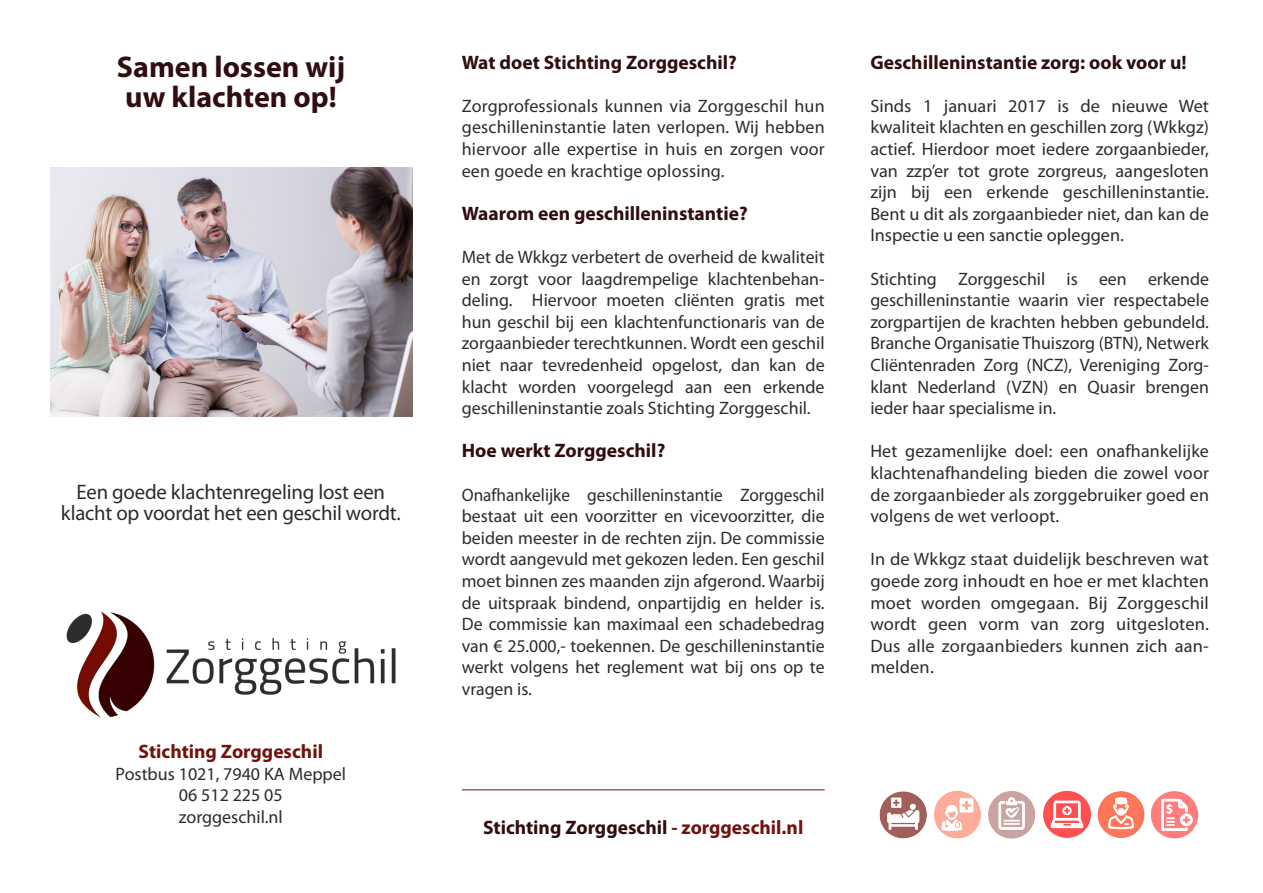
<style>
.page{position:relative;width:1263px;height:893px;background:#fff}
.page>*{position:absolute;margin:0;border:0;box-sizing:border-box;transform-origin:0 0}
.t1{font:700 30px/30px "Myriad Pro";color:#300d0f}
.t2{font:21px/21.6px "Myriad Pro";letter-spacing:-.01em;color:#2b2c2b;text-align:center}
.t3{font:700 19.5px "Myriad Pro";color:#300d0f}
.t4{font:700 19.5px "Myriad Pro";color:#71120f}
.t5{font:18px/21.6px "Myriad Pro";color:#2b2c2b;text-align:justify}
.t6{font:18px/21.6px "Myriad Pro";color:#2b2c2b;text-align:justify;scale:.96 1}
.s1{color:#71120f}
</style>
<div class="page">
<img style="left:1151px;top:791px;width:48px;height:48px">
<img style="left:879px;top:790px;width:102px;height:49px">
<img style="left:988px;top:791px;width:47px;height:48px">
<img style="left:1043px;top:791px;width:48px;height:47px">
<img style="left:1097px;top:791px;width:54px;height:47px">
<hr style="left:462px;top:789px;width:363px;height:1px;background:#71120f">
<img style="left:66px;top:611px;width:330px;height:107px">
<img style="left:51px;top:168px;width:361px;height:249px">
<p class="t1" style="left:117px;top:53px;width:230px">Samen lossen wij uw klachten op!</p>
<p class="t2" style="left:61px;top:481px;width:342px">Een goede klachtenregeling lost een klacht op voordat het een geschil wordt.</p>
<p class="t4" style="left:139px;top:740px;width:186px">Stichting Zorggeschil</p>
<p class="t5" style="left:116px;top:762px;width:232px;text-align:center">Postbus 1021, 7940 KA Meppel<br>06 512 225 05<br>zorggeschil.nl</p>
<p class="t3" style="left:462px;top:51px;width:277px">Wat doet Stichting Zorggeschil?</p>
<p class="t5" style="left:462px;top:95px;width:364px">Zorgprofessionals kunnen via Zorggeschil hun geschilleninstantie laten verlopen. Wij hebben hiervoor alle expertise in huis en zorgen voor een goede en krachtige oplossing.</p>
<p class="t3" style="left:462px;top:202px;width:287px">Waarom een geschilleninstantie?</p>
<p class="t5" style="left:462px;top:246px;width:364px">Met de Wkkgz verbetert de overheid de kwaliteit en zorgt voor laagdrempelige klachtenbehan&shy;deling. Hiervoor moeten cliënten gratis met hun geschil bij een klachtenfunctionaris van de zorgaanbieder terechtkunnen. Wordt een geschil niet naar tevredenheid opgelost, dan kan de klacht worden voorgelegd aan een erkende geschilleninstantie zoals Stichting Zorggeschil.</p>
<p class="t3" style="left:462px;top:440px;width:205px">Hoe werkt Zorggeschil?</p>
<p class="t6" style="left:462px;top:484px;width:380px">Onafhankelijke geschilleninstantie Zorggeschil bestaat uit een voorzitter en vicevoorzitter, die beiden meester in de rechten zijn. De commissie wordt aangevuld met gekozen leden. Een geschil moet binnen zes maanden zijn afgerond. Waarbij de uitspraak bindend, onpartijdig en helder is.<br>De commissie kan maximaal een schadebedrag van € 25.000,- toekennen. De geschilleninstantie werkt volgens het reglement wat bij ons op te vragen is.</p>
<p class="t3" style="left:870px;top:51px;width:318px">Geschilleninstantie zorg: ook voor u!</p>
<p class="t5" style="left:870px;top:95px;width:340px">Sinds 1 januari 2017 is de nieuwe Wet kwaliteit klachten en geschillen zorg (Wkkgz) actief. Hierdoor moet iedere zorgaanbieder, van zzp’er tot grote zorgreus, aangesloten zijn bij een erkende geschilleninstantie.<br>Bent u dit als zorgaanbieder niet, dan kan de Inspectie u een sanctie opleggen.</p>
<p class="t5" style="left:870px;top:268px;width:340px">Stichting Zorggeschil is een erkende geschilleninstantie waarin vier respectabele zorgpartijen de krachten hebben gebundeld.<br>Branche Organisatie Thuiszorg (BTN), Netwerk Cliëntenraden Zorg (NCZ), Vereniging Zorg&shy;klant Nederland (VZN) en Quasir brengen ieder haar specialisme in.</p>
<p class="t5" style="left:870px;top:440px;width:340px">Het gezamenlijke doel: een onafhankelijke klachtenafhandeling bieden die zowel voor de zorgaanbieder als zorggebruiker goed en</p>
<p class="t5" style="left:870px;top:505px;width:190px">volgens de wet verloopt.</p>
<p class="t5" style="left:870px;top:548px;width:340px">In de Wkkgz staat duidelijk beschreven wat goede zorg inhoudt en hoe er met klachten moet worden omgegaan. Bij Zorggeschil wordt geen vorm van zorg uitgesloten.<br>Dus alle zorgaanbieders kunnen zich aan&shy;melden.</p>
<p class="t3" style="left:483px;top:816px;width:322px">Stichting Zorggeschil <span class="s1">- zorggeschil.nl</span></p>
</div>
